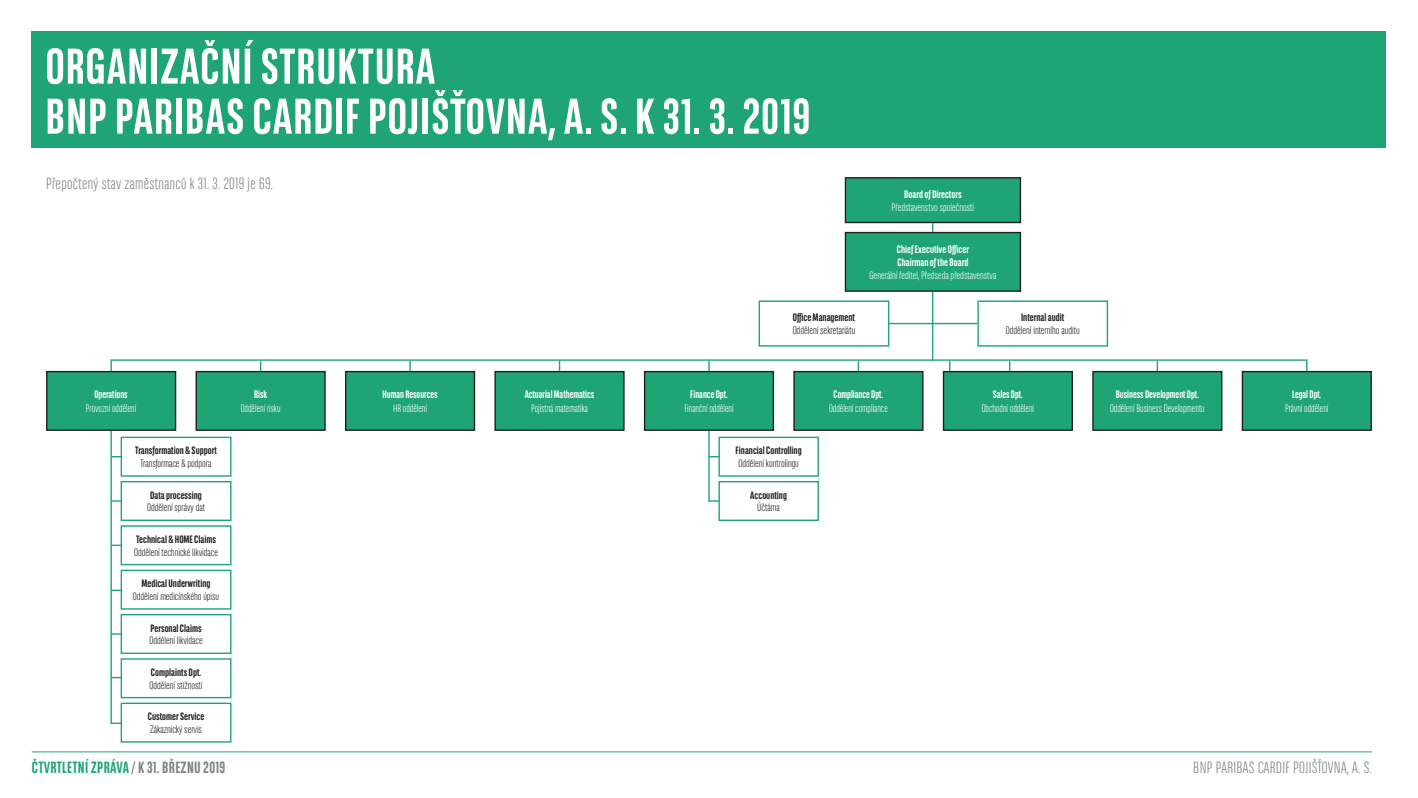
<style>
.page{position:relative;width:1418px;height:798px;background:#fff}
.page>*{position:absolute;margin:0;border:0;box-sizing:border-box;transform-origin:0 0}
.t1{font:700 50px/50px "BNPP Sans Condensed";letter-spacing:.02em;color:#fff}
.t2{font:300 16.25px "BNPP Sans Condensed";letter-spacing:.02em;color:#808285}
.t3{font:700 16.25px "BNPP Sans Condensed";letter-spacing:.02em;color:#1fa473}
.t4{font:300 10.88px "BNPP Sans Condensed";color:#fff;scale:.96 1}
.t5{font:700 10.88px "BNPP Sans Condensed";color:#fff;scale:.96 1}
.t6{font:300 10.88px "BNPP Sans Condensed";color:#231f20}
.t7{font:700 10.88px "BNPP Sans Condensed";color:#231f20}
.t8{font:300 10.75px "BNPP Sans Condensed";color:#231f20}
.t9{font:700 10.75px "BNPP Sans Condensed";color:#231f20}
.t10{font:300 10.75px "BNPP Sans Condensed";color:#fff}
.t11{font:700 10.75px/13px "BNPP Sans Condensed";color:#fff}
.s1{color:#808285}
</style>
<div class="page">
<hr style="left:32px;top:751px;width:1339px;height:1px;background:#1fa473">
<div style="left:32px;top:32px;width:1354px;height:116px;background:#1fa473"></div>
<div style="left:845px;top:178px;width:175px;height:44px;background:#1fa473"></div>
<div style="left:844px;top:177px;width:177px;height:46px;border:1px solid #231f20"></div>
<div style="left:845px;top:232px;width:175px;height:59px;background:#1fa473"></div>
<div style="left:844px;top:232px;width:177px;height:60px;border:1px solid #231f20"></div>
<hr style="left:932px;top:292px;width:1px;height:68px;background:#1fa473">
<hr style="left:110px;top:359px;width:1197px;height:1px;background:#1fa473">
<hr style="left:932px;top:323px;width:45px;height:1px;background:#1fa473">
<div style="left:758px;top:300px;width:131px;height:46px;border:1px solid #1fa473"></div>
<div style="left:977px;top:300px;width:131px;height:46px;border:1px solid #1fa473"></div>
<hr style="left:887px;top:323px;width:45px;height:1px;background:#1fa473">
<div style="left:121px;top:436px;width:110px;height:40px;border:1px solid #1fa473"></div>
<div style="left:718px;top:436px;width:101px;height:40px;border:1px solid #1fa473"></div>
<div style="left:121px;top:481px;width:110px;height:40px;border:1px solid #1fa473"></div>
<div style="left:718px;top:481px;width:101px;height:40px;border:1px solid #1fa473"></div>
<div style="left:121px;top:525px;width:110px;height:40px;border:1px solid #1fa473"></div>
<div style="left:121px;top:569px;width:110px;height:40px;border:1px solid #1fa473"></div>
<div style="left:121px;top:613px;width:110px;height:40px;border:1px solid #1fa473"></div>
<div style="left:121px;top:658px;width:110px;height:40px;border:1px solid #1fa473"></div>
<div style="left:121px;top:702px;width:110px;height:40px;border:1px solid #1fa473"></div>
<hr style="left:110px;top:430px;width:2px;height:293px;background:#1fa473">
<hr style="left:708px;top:430px;width:1px;height:71px;background:#1fa473">
<svg style="left:111px;top:544px;width:10px;height:2px"></svg>
<svg style="left:111px;top:676px;width:10px;height:2px"></svg>
<svg style="left:110px;top:360px;width:2px;height:11px"></svg>
<svg style="left:409px;top:360px;width:2px;height:11px"></svg>
<svg style="left:857px;top:360px;width:2px;height:11px"></svg>
<svg style="left:1156px;top:360px;width:2px;height:11px"></svg>
<div style="left:47px;top:371px;width:128px;height:59px;background:#1fa473"></div>
<div style="left:46px;top:371px;width:130px;height:59px;border:1px solid #231f20"></div>
<div style="left:196px;top:371px;width:129px;height:59px;background:#1fa473"></div>
<div style="left:195px;top:371px;width:131px;height:59px;border:1px solid #231f20"></div>
<div style="left:346px;top:371px;width:128px;height:59px;background:#1fa473"></div>
<div style="left:345px;top:371px;width:130px;height:59px;border:1px solid #231f20"></div>
<div style="left:495px;top:371px;width:129px;height:59px;background:#1fa473"></div>
<div style="left:494px;top:371px;width:130px;height:59px;border:1px solid #231f20"></div>
<div style="left:644px;top:371px;width:129px;height:59px;background:#1fa473"></div>
<div style="left:644px;top:371px;width:130px;height:59px;border:1px solid #231f20"></div>
<div style="left:794px;top:371px;width:128px;height:59px;background:#1fa473"></div>
<div style="left:793px;top:371px;width:130px;height:59px;border:1px solid #231f20"></div>
<div style="left:943px;top:371px;width:129px;height:59px;background:#1fa473"></div>
<div style="left:942px;top:371px;width:130px;height:59px;border:1px solid #231f20"></div>
<div style="left:1092px;top:371px;width:129px;height:59px;background:#1fa473"></div>
<div style="left:1092px;top:371px;width:130px;height:59px;border:1px solid #231f20"></div>
<div style="left:1242px;top:371px;width:129px;height:59px;background:#1fa473"></div>
<div style="left:1241px;top:371px;width:130px;height:59px;border:1px solid #231f20"></div>
<h1 class="t1" style="left:45px;top:41px;width:766px">ORGANIZAČNÍ STRUKTURA<br>BNP PARIBAS CARDIF POJIŠŤOVNA, A. S. K31. 3. 2019</h1>
<h2 class="t2" style="left:46px;top:173px;width:228px">Přepočtený stav zaměstnanců k 31. 3. 2019 je 69.</h2>
<p class="t7" style="left:792px;top:311px;width:64px">Office Management</p>
<p class="t6" style="left:792px;top:323px;width:64px">Oddělení sekretariátu</p>
<p class="t11" style="left:904px;top:187px;width:59px">Board of Directors</p>
<p class="t10" style="left:891px;top:200px;width:84px">Představenstvo společnosti</p>
<p class="t11" style="left:896px;top:242px;width:74px">Chief Executive Officer<br>Chairman of the Board</p>
<p class="t10" style="left:869px;top:268px;width:128px">Generální ředitel, Předseda představenstva</p>
<p class="t7" style="left:1021px;top:311px;width:45px">Internal audit</p>
<p class="t6" style="left:1005px;top:323px;width:75px">Oddělení interního auditu</p>
<p class="t5" style="left:95px;top:388px;width:36px">Operations</p>
<p class="t4" style="left:86px;top:401px;width:54px">Provozní oddělení</p>
<p class="t5" style="left:254px;top:388px;width:15px">Risk</p>
<p class="t4" style="left:241px;top:401px;width:43px">Oddělení risku</p>
<p class="t5" style="left:382px;top:388px;width:59px">Human Resources</p>
<p class="t4" style="left:393px;top:401px;width:37px">HR oddělení</p>
<p class="t5" style="left:524px;top:388px;width:74px">Actuarial Mathematics</p>
<p class="t4" style="left:531px;top:401px;width:61px">Pojistná matematika</p>
<p class="t5" style="left:690px;top:388px;width:40px">Finance Dpt.</p>
<p class="t4" style="left:684px;top:401px;width:53px">Finanční oddělení</p>
<p class="t5" style="left:833px;top:388px;width:53px">Compliance Dpt.</p>
<p class="t4" style="left:829px;top:401px;width:63px">Oddělení compliance</p>
<p class="t5" style="left:992px;top:388px;width:33px">Sales Dpt.</p>
<p class="t4" style="left:981px;top:401px;width:56px">Obchodní oddělení</p>
<p class="t9" style="left:135px;top:444px;width:83px">Transformation &amp; Support</p>
<p class="t8" style="left:141px;top:456px;width:72px">Transformace &amp; podpora</p>
<p class="t9" style="left:735px;top:444px;width:68px">Financial Controlling</p>
<p class="t8" style="left:738px;top:456px;width:62px">Oddělení kontrolingu</p>
<p class="t9" style="left:150px;top:488px;width:53px">Data processing</p>
<p class="t8" style="left:147px;top:501px;width:59px">Oddělení správy dat</p>
<p class="t9" style="left:750px;top:488px;width:38px">Accounting</p>
<p class="t8" style="left:757px;top:501px;width:24px">Účtárna</p>
<p class="t9" style="left:136px;top:532px;width:81px">Technical &amp; HOME Claims</p>
<p class="t8" style="left:134px;top:545px;width:86px">Oddělení technické likvidace</p>
<p class="t9" style="left:142px;top:577px;width:70px">Medical Underwriting</p>
<p class="t8" style="left:133px;top:589px;width:88px">Oddělení medicínského úpisu</p>
<p class="t9" style="left:150px;top:621px;width:53px">Personal Claims</p>
<p class="t8" style="left:149px;top:633px;width:55px">Oddělení likvidace</p>
<p class="t9" style="left:151px;top:665px;width:52px">Complaints Dpt.</p>
<p class="t8" style="left:150px;top:678px;width:54px">Oddělení stížností</p>
<p class="t9" style="left:148px;top:710px;width:58px">Customer Service</p>
<p class="t8" style="left:150px;top:722px;width:53px">Zákaznický servis</p>
<p class="t5" style="left:1115px;top:388px;width:88px">Business Development Dpt.</p>
<p class="t4" style="left:1110px;top:401px;width:100px">Oddělení Business Developmentu</p>
<p class="t5" style="left:1292px;top:388px;width:32px">Legal Dpt.</p>
<p class="t4" style="left:1285px;top:401px;width:47px">Právní oddělení</p>
<h2 class="t3" style="left:32px;top:757px;width:195px">ČTVRTLETNÍ ZPRÁVA <span class="s1">/ K 31. BŘEZNU 2019</span></h2>
<h2 class="t2" style="left:1193px;top:757px;width:180px">BNP PARIBAS CARDIF POJIŠŤOVNA, A. S.</h2>
</div>
